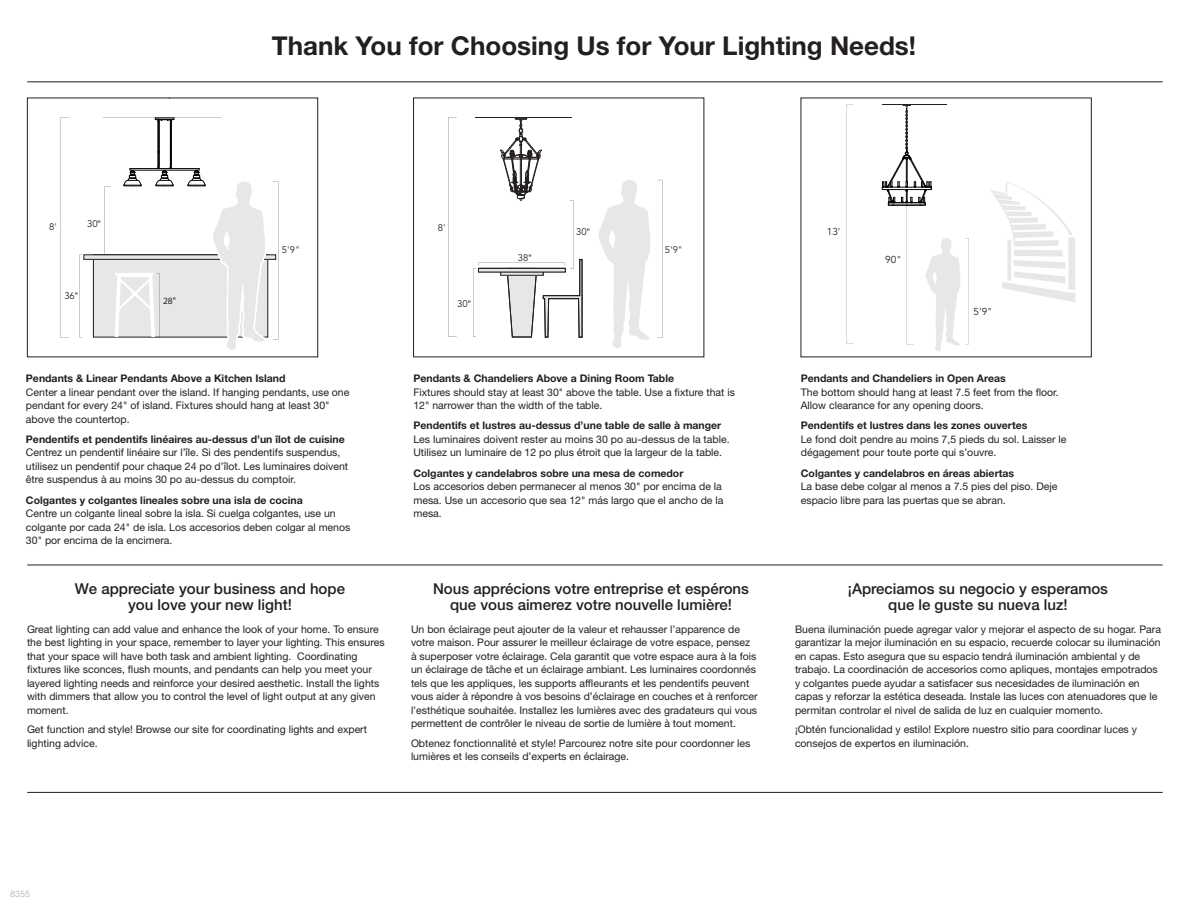
<style>
.page{position:relative;width:1188px;height:918px;background:#fff}
.page>*{position:absolute;margin:0;border:0;box-sizing:border-box;transform-origin:0 0}
.t1{font:700 25.95px "Helvetica Neue LT Std";color:#231f20}
.t2{font:500 15px/16.5px "Helvetica Neue LT Std";color:#231f20;text-align:center}
.t3{font:10.5px/13.5px "Helvetica Neue LT Std";color:#231f20}
.t4{font:10.05px "Avenir LT Std";color:#231f20}
.t5{font:9.45px "Avenir LT Std";color:#231f20}
.t6{font:9.45px "Myriad Pro";color:#231f20}
.t7{font:9px "Helvetica Neue LT Std";color:#bcbdc0}
.s1{font-family:"Myriad Pro"}
.s2{font-weight:700}
</style>
<div class="page">
<svg style="left:60px;top:118px;width:22px;height:219px"></svg>
<div style="left:93px;top:255px;width:175px;height:82px;background:#e6e7e9"></div>
<svg style="left:103px;top:117px;width:175px;height:233px"></svg>
<div style="left:27px;top:98px;width:291px;height:259px;border:1px solid #231f20"></div>
<svg style="left:847px;top:104px;width:6px;height:240px"></svg>
<svg style="left:991px;top:181px;width:84px;height:121px"></svg>
<svg style="left:882px;top:104px;width:87px;height:247px"></svg>
<svg style="left:448px;top:117px;width:215px;height:231px"></svg>
<hr style="left:27px;top:792px;width:1136px;height:1px;background:#231f20">
<hr style="left:27px;top:565px;width:1136px;height:1px;background:#231f20">
<hr style="left:27px;top:82px;width:1136px;height:1px;background:#231f20">
<p class="t5" style="left:49px;top:221px;width:9px">8'</p>
<p class="t5" style="left:87px;top:218px;width:15px">30<span class="s1">"</span></p>
<p class="t5" style="left:64px;top:290px;width:15px">36<span class="s1">"</span></p>
<p class="t6" style="left:163px;top:295px;width:14px">28"</p>
<p class="t1" style="left:272px;top:30px;width:646px">Thank You for Choosing Us for Your Lighting Needs!</p>
<p class="t5" style="left:282px;top:244px;width:19px">5'9"</p>
<p class="t5" style="left:438px;top:222px;width:9px">8'</p>
<p class="t5" style="left:457px;top:298px;width:15px">30<span class="s1">"</span></p>
<p class="t5" style="left:518px;top:252px;width:15px">38<span class="s1">"</span></p>
<p class="t5" style="left:576px;top:226px;width:15px">30<span class="s1">"</span></p>
<p class="t5" style="left:665px;top:244px;width:19px">5'9"</p>
<p class="t4" style="left:827px;top:225px;width:15px">13'</p>
<p class="t4" style="left:885px;top:254px;width:18px">90"</p>
<p class="t4" style="left:974px;top:306px;width:20px">5'9"</p>
<p class="t3" style="left:26px;top:371px;width:325px"><span class="s2">Pendants &amp; Linear Pendants Above a Kitchen Island<br></span>Center a linear pendant over the island. If hanging pendants, use one pendant for every 24" of island. Fixtures should hang at least 30" above the countertop.</p>
<p class="t3" style="left:26px;top:432px;width:324px"><span class="s2">Pendentifs et pendentifs linéaires au-dessus d’un îlot de cuisine </span>Centrez un pendentif linéaire sur l’île. Si des pendentifs suspendus, utilisez un pendentif pour chaque 24 po d’îlot. Les luminaires doivent être suspendus à au moins 30 po au-dessus du comptoir.</p>
<p class="t3" style="left:26px;top:493px;width:326px"><span class="s2">Colgantes y colgantes lineales sobre una isla de cocina<br></span>Centre un colgante lineal sobre la isla. Si cuelga colgantes, use un colgante por cada 24" de isla. Los accesorios deben colgar al menos 30" por encima de la encimera.</p>
<p class="t2" style="left:75px;top:580px;width:272px">We appreciate your business and hope you love your new light!</p>
<p class="t3" style="left:27px;top:622px;width:359px">Great lighting can add value and enhance the look of your home. To ensure the best lighting in your space, remember to layer your lighting. This ensures that your space will have both task and ambient lighting. Coordinating fixtures like sconces, flush mounts, and pendants can help you meet your layered lighting needs and reinforce your desired aesthetic. Install the lights with dimmers that allow you to control the level of light output at any given moment.</p>
<p class="t3" style="left:27px;top:723px;width:342px">Get function and style! Browse our site for coordinating lights and expert lighting advice.</p>
<p class="t3" style="left:413px;top:371px;width:323px"><span class="s2">Pendants &amp; Chandeliers Above a Dining Room Table<br></span>Fixtures should stay at least 30" above the table. Use a fixture that is<br>12" narrower than the width of the table.</p>
<p class="t3" style="left:413px;top:419px;width:318px"><span class="s2">Pendentifs et lustres au-dessus d’une table de salle à manger<br></span>Les luminaires doivent rester au moins 30 po au-dessus de la table.<br>Utilisez un luminaire de 12 po plus étroit que la largeur de la table.</p>
<p class="t3" style="left:413px;top:466px;width:312px"><span class="s2">Colgantes y candelabros sobre una mesa de comedor<br></span>Los accesorios deben permanecer al menos 30" por encima de la mesa. Use un accesorio que sea 12" más largo que el ancho de la mesa.</p>
<p class="t2" style="left:433px;top:580px;width:318px">Nous apprécions votre entreprise et espérons que vous aimerez votre nouvelle lumière!</p>
<p class="t3" style="left:411px;top:622px;width:348px">Un bon éclairage peut ajouter de la valeur et rehausser l’apparence de votre maison. Pour assurer le meilleur éclairage de votre espace, pensez à superposer votre éclairage. Cela garantit que votre espace aura à la fois un éclairage de tâche et un éclairage ambiant. Les luminaires coordonnés tels que les appliques, les supports affleurants et les pendentifs peuvent vous aider à répondre à vos besoins d’éclairage en couches et à renforcer l’esthétique souhaitée. Installez les lumières avec des gradateurs qui vous permettent de contrôler le niveau de sortie de lumière à tout moment.</p>
<p class="t3" style="left:411px;top:736px;width:341px">Obtenez fonctionnalité et style! Parcourez notre site pour coordonner les lumières et les conseils d’experts en éclairage.</p>
<p class="t3" style="left:801px;top:371px;width:259px"><span class="s2">Pendants and Chandeliers in Open Areas<br></span>The bottom should hang at least 7.5 feet from the floor.<br>Allow clearance for any opening doors.</p>
<p class="t3" style="left:801px;top:419px;width:267px"><span class="s2">Pendentifs et lustres dans les zones ouvertes<br></span>Le fond doit pendre au moins 7,5 pieds du sol. Laisser le dégagement pour toute porte qui s’ouvre.</p>
<p class="t3" style="left:801px;top:466px;width:258px"><span class="s2">Colgantes y candelabros en áreas abiertas<br></span>La base debe colgar al menos a 7.5 pies del piso. Deje espacio libre para las puertas que se abran.</p>
<p class="t2" style="left:848px;top:580px;width:262px">¡Apreciamos su negocio y esperamos que le guste su nueva luz!</p>
<p class="t3" style="left:795px;top:622px;width:368px">Buena iluminación puede agregar valor y mejorar el aspecto de su hogar. Para garantizar la mejor iluminación en su espacio, recuerde colocar su iluminación en capas. Esto asegura que su espacio tendrá iluminación ambiental y de trabajo. La coordinación de accesorios como apliques, montajes empotrados y colgantes puede ayudar a satisfacer sus necesidades de iluminación en capas y reforzar la estética deseada. Instale las luces con atenuadores que le permitan controlar el nivel de salida de luz en cualquier momento.</p>
<p class="t3" style="left:795px;top:723px;width:344px">¡Obtén funcionalidad y estilo! Explore nuestro sitio para coordinar luces y consejos de expertos en iluminación.</p>
<p class="t7" style="left:10px;top:888px;width:22px">8355</p>
</div>
